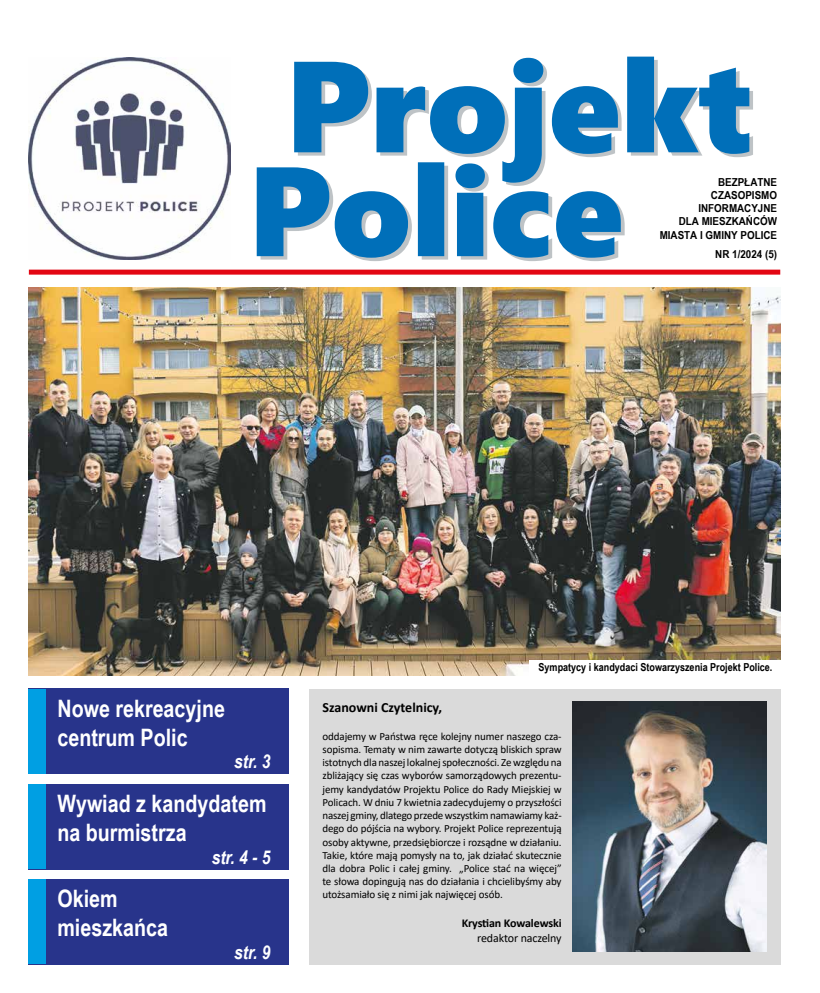
<style>
.page{position:relative;width:820px;height:993px;background:#fff}
.page>*{position:absolute;margin:0;border:0;box-sizing:border-box;transform-origin:0 0}
.t1{font:700 24px/28.8px "Arial Narrow";color:#fff}
.t2{font:italic 700 19px "Arial Narrow";color:#fff}
.t3{font:700 14px "Calibri";color:#000}
.t4{font:700 12px "Calibri";letter-spacing:-.015em;color:#000}
.t5{font:12px "Calibri";letter-spacing:-.01em;color:#000}
.t6{font:11px/13.2px "Calibri";letter-spacing:-.01em;color:#000;text-align:justify}
.t7{font:700 11px/13.2px "Arial Narrow";color:#000;text-align:right;scale:1.09 1}
.t8{font:700 11px "Arial Narrow";color:#000}
</style>
<div class="page">
<div style="left:309px;top:689px;width:471px;height:275px;background:#dadada"></div>
<img style="left:572px;top:701px;width:193px;height:250px">
<img style="left:28px;top:288px;width:752px;height:387px">
<div style="left:28px;top:783px;width:261px;height:86px;background:#28348b"></div>
<div style="left:28px;top:783px;width:18px;height:85px;background:#009fe3"></div>
<svg style="left:260px;top:208px;width:364px;height:53px"></svg>
<svg style="left:294px;top:57px;width:455px;height:105px"></svg>
<svg style="left:256px;top:162px;width:364px;height:95px;fill:#006fb9"></svg>
<div style="left:29px;top:269px;width:751px;height:5px;background:#e30613"></div>
<div style="left:28px;top:688px;width:261px;height:85px;background:#28348b"></div>
<div style="left:28px;top:688px;width:18px;height:85px;background:#009fe3"></div>
<div style="left:28px;top:879px;width:261px;height:85px;background:#28348b"></div>
<div style="left:28px;top:879px;width:18px;height:84px;background:#009fe3"></div>
<img style="left:28px;top:57px;width:203px;height:203px">
<div style="left:528px;top:660px;width:254px;height:16px;background:#fff"></div>
<p class="t7" style="left:659px;top:175px;width:109px">Bezpłatne czasopismo informacyjne<br>dla mieszkańców miasta i gminy police</p>
<p class="t7" style="left:715px;top:246px;width:58px">nr 1/2024 (5)</p>
<h1 class="t1" style="left:57px;top:692px;width:169px">Nowe rekreacyjne centrum Polic</h1>
<h2 class="t2" style="left:234px;top:747px;width:38px">str. 3</h2>
<h1 class="t1" style="left:57px;top:787px;width:210px">Wywiad z kandydatem na burmistrza</h1>
<h2 class="t2" style="left:212px;top:842px;width:60px">str. 4 - 5</h2>
<h1 class="t1" style="left:57px;top:883px;width:112px">Okiem mieszkańca</h1>
<h2 class="t2" style="left:234px;top:937px;width:38px">str. 9</h2>
<p class="t8" style="left:538px;top:658px;width:235px">Sympatycy i kandydaci Stowarzyszenia Projekt Police.</p>
<p class="t3" style="left:322px;top:697px;width:121px">Szanowni Czytelnicy,</p>
<p class="t6" style="left:322px;top:729px;width:240px">oddajemy w Państwa ręce kolejny numer naszego cza&shy;sopisma. Tematy w nim zawarte dotyczą bliskich spraw istotnych dla naszej lokalnej społeczności. Ze względu na zbliżający się czas wyborów samorządowych prezentu&shy;jemy kandydatów Projektu Police do Rady Miejskiej w Policach. W dniu 7 kwietnia zadecydujemy o przyszłości naszej gminy, dlatego przede wszystkim namawiamy każ&shy;dego do pójścia na wybory. Projekt Police reprezentują osoby aktywne, przedsiębiorcze i rozsądne w działaniu.<br>Takie, które mają pomysły na to, jak działać skutecznie dla dobra Polic i całej gminy. „Police stać na więcej” te słowa dopingują nas do działania i chcielibyśmy aby utożsamiało się z nimi jak najwięcej osób.</p>
<p class="t4" style="left:461px;top:914px;width:101px">Krystian Kowalewski</p>
<p class="t5" style="left:477px;top:928px;width:86px">redaktor naczelny</p>
</div>
